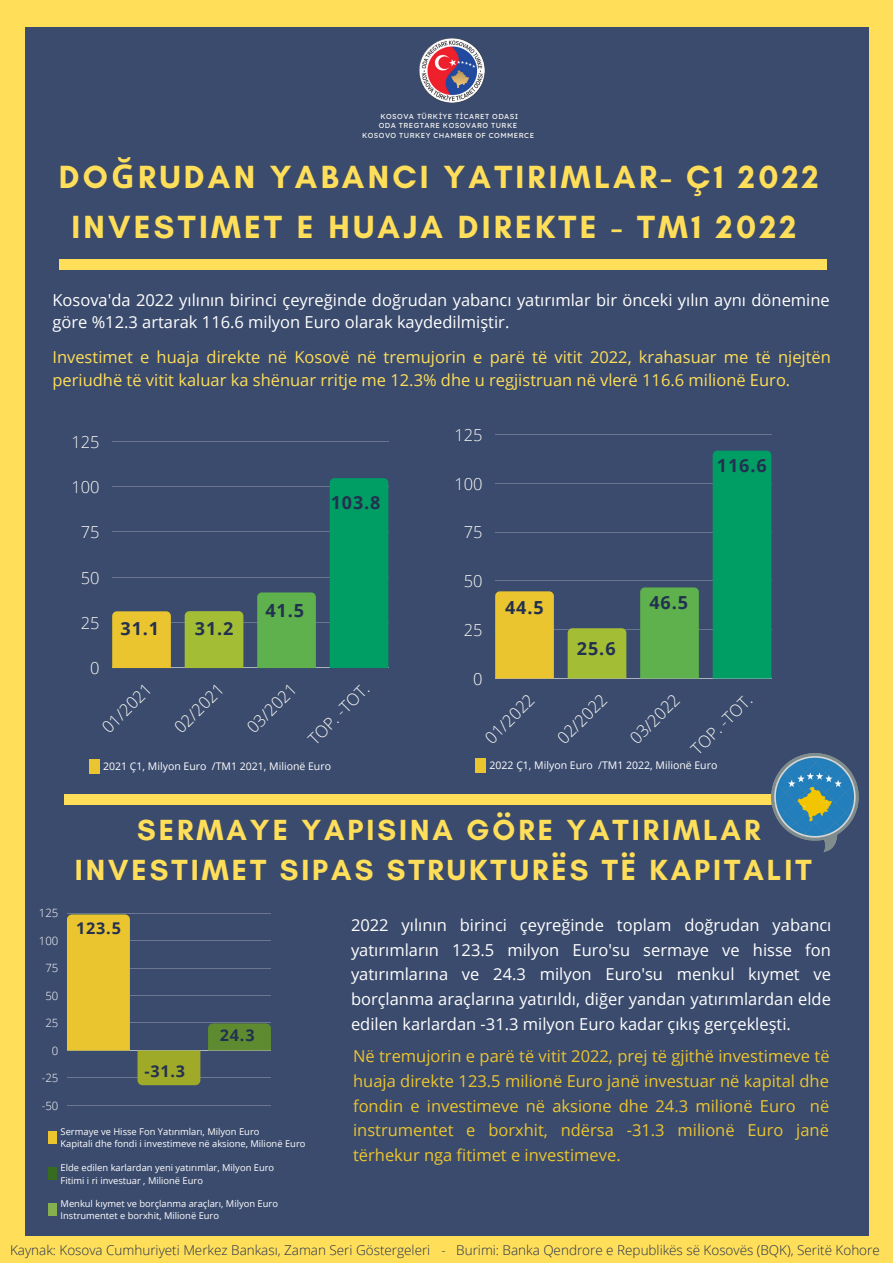
<style>
.page{position:relative;width:893px;height:1264px;background:#fff}
.page>*{position:absolute;margin:0;border:0;box-sizing:border-box;transform-origin:0 0}
.t1{font:700 32.7px/49.2px "Glacial Indifference";letter-spacing:.1em;color:#ffde59;text-align:center}
.t2{font:700 29.7px/40px "Glacial Indifference";letter-spacing:.1em;color:#ffde59;text-align:center}
.t3{font:700 18.15px "Open Sans";color:#233150}
.t4{font:700 18px "Open Sans";letter-spacing:.05em;color:#233150}
.t5{font:16.5px/24.8px "Open Sans";color:#fff}
.t6{font:16.5px/24.8px "Open Sans";color:#ebc530;text-align:justify}
.t7{font:16.5px/22.5px "Open Sans";color:#ffde59}
.t8{font:300 16.5px "Open Sans";color:#f8f7f2}
.t9{font:700 16.2px "Open Sans";letter-spacing:.05em;color:#233150}
.t10{font:300 13.5px "Open Sans";color:#233150}
.t11{font:300 11.4px "Open Sans";color:#fff}
.t12{font:10.5px "Open Sans";color:#fff}
.t13{font:9.3px/12.6px "Open Sans";color:#fff}
.t14{font:7.2px/9.8px "Lexend Deca";letter-spacing:.06em;color:#f8f7f2;text-align:center}
.s1{font-family:"Noto Sans"}
</style>
<div class="page">
<div style="left:0;top:0;width:892px;height:1262px;background:#ffde59"></div>
<div style="left:25px;top:27px;width:843px;height:1208px;background:#3b4b6d"></div>
<img style="left:420px;top:38px;width:64px;height:65px">
<hr style="left:495px;top:434px;width:276px;height:1px;background:#f8f7f2">
<hr style="left:495px;top:483px;width:276px;height:1px;background:#f8f7f2">
<hr style="left:495px;top:532px;width:276px;height:1px;background:#f8f7f2">
<hr style="left:495px;top:580px;width:276px;height:1px;background:#f8f7f2">
<hr style="left:495px;top:629px;width:276px;height:1px;background:#f8f7f2">
<hr style="left:495px;top:678px;width:276px;height:1px;background:#f8f7f2">
<div style="left:495px;top:591px;width:59px;height:87px;background:#ebc530"></div>
<div style="left:567px;top:628px;width:59px;height:50px;background:#a3be35"></div>
<div style="left:640px;top:587px;width:58px;height:91px;background:#5fb14d"></div>
<div style="left:712px;top:450px;width:59px;height:228px;background:#009e65"></div>
<hr style="left:112px;top:441px;width:276px;height:1px;background:#f8f7f2">
<hr style="left:112px;top:486px;width:276px;height:1px;background:#f8f7f2">
<hr style="left:112px;top:531px;width:276px;height:1px;background:#f8f7f2">
<hr style="left:112px;top:577px;width:276px;height:1px;background:#f8f7f2">
<hr style="left:112px;top:622px;width:276px;height:1px;background:#f8f7f2">
<hr style="left:112px;top:667px;width:276px;height:1px;background:#f8f7f2">
<div style="left:112px;top:611px;width:59px;height:57px;background:#ebc530"></div>
<div style="left:185px;top:611px;width:58px;height:57px;background:#a3be35"></div>
<div style="left:257px;top:592px;width:59px;height:76px;background:#5fb14d"></div>
<div style="left:329px;top:478px;width:59px;height:190px;background:#009e65"></div>
<div style="left:64px;top:794px;width:387px;height:10px;background:#ffde59"></div>
<div style="left:445px;top:794px;width:387px;height:10px;background:#ffde59"></div>
<div style="left:59px;top:259px;width:386px;height:10px;background:#ffde59"></div>
<div style="left:439px;top:259px;width:387px;height:10px;background:#ffde59"></div>
<hr style="left:67px;top:912px;width:204px;height:1px;background:#fff">
<hr style="left:67px;top:940px;width:204px;height:1px;background:#fff">
<hr style="left:67px;top:967px;width:204px;height:1px;background:#fff">
<hr style="left:67px;top:995px;width:204px;height:1px;background:#fff">
<hr style="left:67px;top:1022px;width:204px;height:1px;background:#fff">
<hr style="left:67px;top:1050px;width:204px;height:1px;background:#fff">
<hr style="left:67px;top:1077px;width:204px;height:1px;background:#fff">
<hr style="left:67px;top:1105px;width:204px;height:1px;background:#fff">
<div style="left:208px;top:1023px;width:63px;height:27px;background:#5e8b2f"></div>
<div style="left:137px;top:1050px;width:63px;height:35px;background:#9faa29"></div>
<div style="left:67px;top:914px;width:63px;height:136px;background:#ebc530"></div>
<div style="left:48px;top:1131px;width:9px;height:12px;background:#ebc530"></div>
<div style="left:48px;top:1166px;width:9px;height:13px;background:#366b20"></div>
<div style="left:48px;top:1203px;width:9px;height:12px;background:#86af50"></div>
<div style="left:89px;top:758px;width:10px;height:15px;background:#ebc530"></div>
<div style="left:475px;top:758px;width:10px;height:14px;background:#ebc530"></div>
<img style="left:771px;top:753px;width:88px;height:99px">
<svg style="left:797px;top:785px;width:31px;height:31px"></svg>
<p class="t14" style="left:362px;top:111px;width:174px">KOSOVA TÜRKİYE TİCARET ODASI<br>ODA TREGTARE KOSOVARO TURKE<br>KOSOVO TURKEY CHAMBER OF COMMERCE</p>
<h1 class="t1" style="left:59px;top:152px;width:761px">DO<span class="s1">Ğ</span>RUDAN YABANCI YATIRIMLAR- Ç1 2022<br>INVESTIMET E HUAJA DIREKTE - TM1 2022</h1>
<p class="t5" style="left:52px;top:288px;width:778px;line-height:22.5px">Kosova'da 2022 yılının birinci çeyreğinde doğrudan yabancı yatırımlar bir önceki yılın aynı dönemine göre %12.3 artarak 116.6 milyon Euro olarak kaydedilmiştir.</p>
<p class="t7" style="left:52px;top:346px;width:780px">Investimet e huaja direkte në Kosovë në tremujorin e parë të vitit 2022, krahasuar me të njejtën periudhë të vitit kaluar ka shënuar rritje me 12.3% dhe u regjistruan në vlerë 116.6 milionë Euro.</p>
<p class="t8" style="left:71px;top:430px;width:30px">125</p>
<p class="t8" style="left:71px;top:475px;width:30px">100</p>
<p class="t8" style="left:81px;top:520px;width:20px">75</p>
<p class="t8" style="left:81px;top:566px;width:20px">50</p>
<p class="t8" style="left:81px;top:611px;width:20px">25</p>
<p class="t8" style="left:90px;top:656px;width:11px">0</p>
<p class="t4" style="left:120px;top:616px;width:40px">31.1</p>
<p class="t4" style="left:195px;top:616px;width:40px">31.2</p>
<p class="t4" style="left:331px;top:490px;width:51px">103.8</p>
<p class="t3" style="left:265px;top:597px;width:40px">41.5</p>
<p class="t8" style="left:97px;top:722px;width:64px;rotate:-45deg">01/2021</p>
<p class="t8" style="left:169px;top:722px;width:64px;rotate:-45deg">02/2021</p>
<p class="t8" style="left:242px;top:722px;width:64px;rotate:-45deg">03/2021</p>
<p class="t8" style="left:303px;top:733px;width:80px;rotate:-45deg">TOP. -TOT.</p>
<p class="t8" style="left:454px;top:423px;width:30px">125</p>
<p class="t8" style="left:454px;top:472px;width:30px">100</p>
<p class="t8" style="left:464px;top:521px;width:20px">75</p>
<p class="t8" style="left:464px;top:569px;width:20px">50</p>
<p class="t8" style="left:464px;top:618px;width:20px">25</p>
<p class="t8" style="left:473px;top:667px;width:11px">0</p>
<p class="t4" style="left:505px;top:595px;width:40px">44.5</p>
<p class="t4" style="left:716px;top:452px;width:51px">116.6</p>
<p class="t4" style="left:577px;top:635px;width:40px">25.6</p>
<p class="t4" style="left:649px;top:589px;width:40px">46.5</p>
<p class="t8" style="left:479px;top:732px;width:64px;rotate:-45deg">01/2022</p>
<p class="t8" style="left:552px;top:732px;width:64px;rotate:-45deg">02/2022</p>
<p class="t8" style="left:624px;top:732px;width:64px;rotate:-45deg">03/2022</p>
<p class="t8" style="left:685px;top:743px;width:80px;rotate:-45deg">TOP. -TOT.</p>
<p class="t12" style="left:103px;top:758px;width:229px">2021 Ç1, Milyon Euro /TM1 2021, Milionë Euro</p>
<p class="t12" style="left:489px;top:758px;width:229px">2022 Ç1, Milyon Euro /TM1 2022, Milionë Euro</p>
<h2 class="t2" style="left:75px;top:810px;width:738px">SERMAYE YAPISINA GÖRE YATIRIMLAR<br>INVESTIMET SIPAS STRUKTURËS TË KAPITALIT</h2>
<p class="t11" style="left:39px;top:905px;width:21px">125</p>
<p class="t11" style="left:39px;top:932px;width:21px">100</p>
<p class="t11" style="left:45px;top:959px;width:14px">75</p>
<p class="t11" style="left:45px;top:987px;width:14px">50</p>
<p class="t11" style="left:45px;top:1014px;width:14px">25</p>
<p class="t11" style="left:52px;top:1042px;width:8px">0</p>
<p class="t11" style="left:42px;top:1069px;width:18px">-25</p>
<p class="t11" style="left:42px;top:1097px;width:18px">-50</p>
<p class="t9" style="left:76px;top:916px;width:46px">123.5</p>
<p class="t9" style="left:144px;top:1059px;width:42px">-31.3</p>
<p class="t9" style="left:220px;top:1023px;width:36px">24.3</p>
<p class="t13" style="left:61px;top:1124px;width:246px">Sermaye ve Hisse Fon Yatırımları, Milyon Euro<br>Kapitali dhe fondi i investimeve në aksione, Milionë Euro</p>
<p class="t13" style="left:61px;top:1160px;width:215px">Elde edilen karlardan yeni yatırımlar, Milyon Euro<br>Fitimi i ri investuar , Milionë Euro</p>
<p class="t13" style="left:61px;top:1196px;width:219px">Menkul kıymet ve borçlanma araçları, Milyon Euro<br>Instrumentet e borxhit, Milionë Euro</p>
<p class="t5" style="left:351px;top:912px;width:482px;text-align:justify">2022 yılının birinci çeyreğinde toplam doğrudan yabancı yatırımların 123.5 milyon Euro'su sermaye ve hisse fon yatırımlarına ve 24.3 milyon Euro'su menkul kıymet ve borçlanma araçlarına yatırıldı, diğer yandan yatırımlardan elde edilen karlardan -31.3 milyon Euro kadar çıkış gerçekleşti.</p>
<p class="t6" style="left:353px;top:1043px;width:478px">Në tremujorin e parë të vitit 2022, prej të gjithë investimeve të huaja direkte 123.5 milionë Euro janë investuar në kapital dhe fondin e investimeve në aksione dhe 24.3 milionë Euro në instrumentet e borxhit, ndërsa -31.3 milionë Euro janë tërhekur nga fitimet e investimeve.</p>
<p class="t10" style="left:10px;top:1240px;width:871px">Kaynak: Kosova Cumhuriyeti Merkez Bankası, Zaman Seri Göstergeleri - Burimi: Banka Qendrore e Republikës së Kosovës (BQK), Seritë Kohore</p>
</div>
